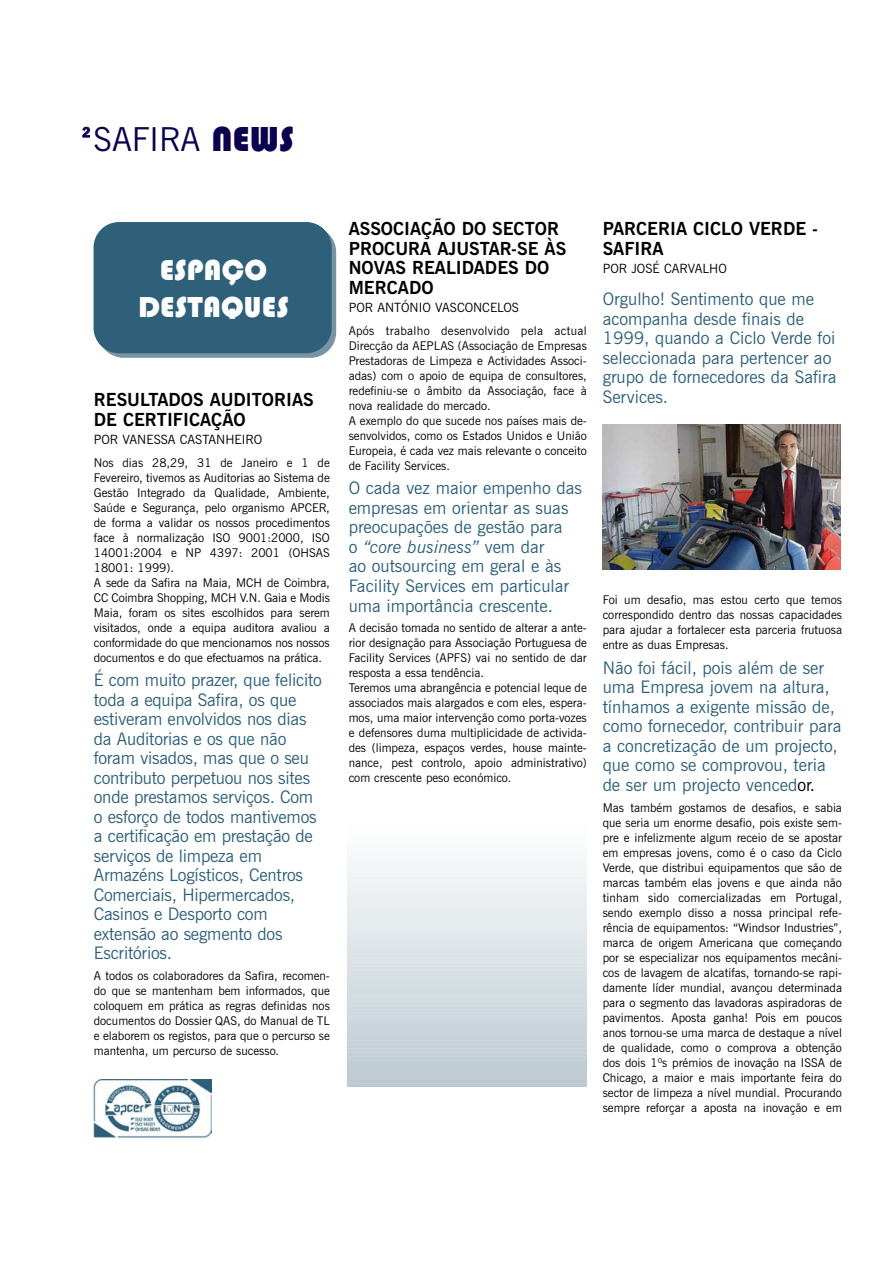
<style>
.page{position:relative;width:893px;height:1263px;background:#fff}
.page>*{position:absolute;margin:0;border:0;box-sizing:border-box;transform-origin:0 0}
.t1{font:33px "News Gothic BT";color:#0b034e}
.t2{font:30px/37.5px "Bauhaus 93";letter-spacing:.005em;color:#fff;text-align:center}
.t3{font:700 18px/19.5px "News Gothic BT";color:#000}
.t4{font:17.25px/19.5px "News Gothic BT";color:#2f607a}
.t5{font:700 13.5px "News Gothic BT";color:#0b034e}
.t6{font:12.75px "News Gothic BT";color:#000}
.t7{font:12px/15px "News Gothic BT";color:#000}
.s1{font-family:"Bauhaus 93";font-size:36px}
.s2{font-style:italic}
.s3{color:#000}
</style>
<div class="page">
<svg style="left:98px;top:226px;width:238px;height:132px;background:#7995a4"></svg>
<div style="left:94px;top:222px;width:238px;height:131px;background:#2f607a;border-radius:26px"></div>
<svg style="left:94px;top:1079px;width:118px;height:59px"></svg>
<img style="left:94px;top:1079px;width:117px;height:58px">
<img style="left:603px;top:425px;width:238px;height:144px">
<hr style="left:348px;top:1084px;width:239px;height:2px;background:#bcc9d1">
<hr style="left:348px;top:1080px;width:239px;height:4px;background:#bdcad2">
<hr style="left:348px;top:1076px;width:239px;height:4px;background:#becbd2">
<hr style="left:348px;top:1072px;width:239px;height:4px;background:#bfccd3">
<hr style="left:348px;top:1068px;width:239px;height:4px;background:#c0cdd4">
<hr style="left:348px;top:1064px;width:239px;height:4px;background:#c1cdd4">
<hr style="left:348px;top:1060px;width:239px;height:4px;background:#c2ced5">
<hr style="left:348px;top:1056px;width:239px;height:4px;background:#c3cfd6">
<hr style="left:348px;top:1052px;width:239px;height:4px;background:#c4d0d6">
<hr style="left:348px;top:1048px;width:239px;height:4px;background:#c5d1d7">
<hr style="left:348px;top:1045px;width:239px;height:3px;background:#c6d1d8">
<hr style="left:348px;top:1041px;width:239px;height:4px;background:#c7d2d8">
<hr style="left:348px;top:1037px;width:239px;height:4px;background:#c8d3d9">
<hr style="left:348px;top:1033px;width:239px;height:4px;background:#c8d4da">
<hr style="left:348px;top:1029px;width:239px;height:4px;background:#c9d4db">
<hr style="left:348px;top:1025px;width:239px;height:4px;background:#cad5db">
<hr style="left:348px;top:1021px;width:239px;height:4px;background:#cbd6dc">
<hr style="left:348px;top:1017px;width:239px;height:4px;background:#cdd7dd">
<hr style="left:348px;top:1013px;width:239px;height:4px;background:#ced8dd">
<hr style="left:348px;top:1009px;width:239px;height:4px;background:#cfd8de">
<hr style="left:348px;top:1005px;width:239px;height:4px;background:#d0d9df">
<hr style="left:348px;top:1002px;width:239px;height:3px;background:#d1dadf">
<hr style="left:348px;top:998px;width:239px;height:4px;background:#d1dbe0">
<hr style="left:348px;top:994px;width:239px;height:4px;background:#d2dce1">
<hr style="left:348px;top:990px;width:239px;height:4px;background:#d3dce1">
<hr style="left:348px;top:986px;width:239px;height:4px;background:#d4dde2">
<hr style="left:348px;top:982px;width:239px;height:4px;background:#d5dee3">
<hr style="left:348px;top:978px;width:239px;height:4px;background:#d6dfe3">
<hr style="left:348px;top:974px;width:239px;height:4px;background:#d7dfe4">
<hr style="left:348px;top:970px;width:239px;height:4px;background:#d8e0e5">
<hr style="left:348px;top:966px;width:239px;height:4px;background:#d9e1e5">
<hr style="left:348px;top:962px;width:239px;height:4px;background:#dae2e6">
<hr style="left:348px;top:959px;width:239px;height:3px;background:#dbe3e7">
<hr style="left:348px;top:955px;width:239px;height:4px;background:#dce3e7">
<hr style="left:348px;top:951px;width:239px;height:4px;background:#dde4e8">
<hr style="left:348px;top:947px;width:239px;height:4px;background:#dee5e9">
<hr style="left:348px;top:943px;width:239px;height:4px;background:#dfe6e9">
<hr style="left:348px;top:939px;width:239px;height:4px;background:#e0e7ea">
<hr style="left:348px;top:935px;width:239px;height:4px;background:#e1e7eb">
<hr style="left:348px;top:931px;width:239px;height:4px;background:#e2e8eb">
<hr style="left:348px;top:927px;width:239px;height:4px;background:#e3e9ec">
<hr style="left:348px;top:923px;width:239px;height:4px;background:#e4eaed">
<hr style="left:348px;top:919px;width:239px;height:4px;background:#e5ebed">
<hr style="left:348px;top:916px;width:239px;height:4px;background:#e6ebee">
<hr style="left:348px;top:912px;width:239px;height:4px;background:#e7ecef">
<hr style="left:348px;top:908px;width:239px;height:4px;background:#e8edef">
<hr style="left:348px;top:904px;width:239px;height:4px;background:#e9eef0">
<hr style="left:348px;top:900px;width:239px;height:4px;background:#eaeef1">
<hr style="left:348px;top:896px;width:239px;height:4px;background:#ebeff1">
<hr style="left:348px;top:892px;width:239px;height:4px;background:#ecf0f2">
<hr style="left:348px;top:888px;width:239px;height:4px;background:#edf1f3">
<hr style="left:348px;top:884px;width:239px;height:4px;background:#eef1f4">
<hr style="left:348px;top:880px;width:239px;height:4px;background:#eff3f4">
<hr style="left:348px;top:876px;width:239px;height:4px;background:#f0f3f5">
<hr style="left:348px;top:873px;width:239px;height:4px;background:#f1f4f6">
<hr style="left:348px;top:869px;width:239px;height:4px;background:#f2f5f6">
<hr style="left:348px;top:865px;width:239px;height:4px;background:#f3f6f7">
<hr style="left:348px;top:861px;width:239px;height:4px;background:#f4f6f8">
<hr style="left:348px;top:857px;width:239px;height:4px;background:#f5f7f8">
<hr style="left:348px;top:853px;width:239px;height:4px;background:#f6f8f9">
<hr style="left:348px;top:849px;width:239px;height:4px;background:#f7f9fa">
<hr style="left:348px;top:845px;width:239px;height:4px;background:#f8f9fa">
<hr style="left:348px;top:841px;width:239px;height:4px;background:#f9fafb">
<hr style="left:348px;top:837px;width:239px;height:4px;background:#fafbfc">
<hr style="left:348px;top:834px;width:239px;height:3px;background:#fbfcfc">
<h1 class="t1" style="left:94px;top:128px;width:202px">SAFIRA <span class="s1">NEWS</span></h1>
<p class="t5" style="left:82px;top:127px;width:10px">2</p>
<h2 class="t2" style="left:138px;top:251px;width:152px">ESPAÇO<br>DESTAQUES</h2>
<h3 class="t3" style="left:94px;top:391px;width:221px">RESULTADOS AUDITORIAS<br>DE CERTIFICAÇÃO</h3>
<p class="t6" style="left:94px;top:435px;width:170px">POR VANESSA CASTANHEIRO</p>
<p class="t7" style="left:94px;top:456px;width:238px">Nos dias 28,29, 31 de Janeiro e 1 de Fevereiro, tivemos as Auditorias ao Sistema de Gestão Integrado da Qualidade, Ambiente, Saúde e Segurança, pelo organismo APCER, de forma a validar os nossos procedimentos face à normalização ISO 9001:2000, ISO 14001:2004 e NP 4397: 2001 (OHSAS 18001: 1999).<br>A sede da Safira na Maia, MCH de Coimbra, CC Coimbra Shopping, MCH V.N. Gaia e Modis Maia, foram os sites escolhidos para serem visitados, onde a equipa auditora avaliou a conformidade do que mencionamos nos nossos documentos e do que efectuamos na prática.</p>
<p class="t4" style="left:94px;top:672px;width:230px">É com muito prazer, que felicito toda a equipa Safira, os que estiveram envolvidos nos dias da Auditorias e os que não foram visados, mas que o seu contributo perpetuou nos sites onde prestamos serviços. Com o esforço de todos mantivemos a certificação em prestação de serviços de limpeza em<br>Armazéns Logísticos, Centros<br>Comerciais, Hipermercados,<br>Casinos e Desporto com extensão ao segmento dos<br>Escritórios.</p>
<p class="t7" style="left:94px;top:970px;width:238px;text-align:justify">A todos os colaboradores da Safira, recomen&shy;do que se mantenham bem informados, que coloquem em prática as regras definidas nos documentos do Dossier QAS, do Manual de TL e elaborem os registos, para que o percurso se mantenha, um percurso de sucesso.</p>
<h3 class="t3" style="left:349px;top:220px;width:219px">ASSOCIAÇÃO DO SECTOR<br>PROCURA AJUSTAR-SE ÀS<br>NOVAS REALIDADES DO<br>MERCADO</h3>
<p class="t6" style="left:349px;top:303px;width:172px">POR ANTÓNIO VASCONCELOS</p>
<p class="t7" style="left:349px;top:324px;width:240px">Após trabalho desenvolvido pela actual Direcção da AEPLAS (Associação de Empresas Prestadoras de Limpeza e Actividades Associ&shy;adas) com o apoio de equipa de consultores, redefiniu-se o âmbito da Associação, face à nova realidade do mercado.<br>A exemplo do que sucede nos países mais de&shy;senvolvidos, como os Estados Unidos e União Europeia, é cada vez mais relevante o conceito de Facility Services.</p>
<h3 class="t4" style="left:349px;top:480px;width:235px">O cada vez maior empenho das empresas em orientar as suas preocupações de gestão para<br>o <span class="s2">“core business”</span> vem dar<br>ao outsourcing em geral e às<br>Facility Services em particular uma importância crescente.</h3>
<p class="t7" style="left:349px;top:622px;width:240px">A decisão tomada no sentido de alterar a ante&shy;rior designação para Associação Portuguesa de Facility Services (APFS) vai no sentido de dar resposta a essa tendência.<br>Teremos uma abrangência e potencial leque de associados mais alargados e com eles, espera&shy;mos, uma maior intervenção como porta-vozes e defensores duma multiplicidade de activida&shy;des (limpeza, espaços verdes, house mainte&shy;nance, pest controlo, apoio administrativo) com crescente peso económico.</p>
<h3 class="t3" style="left:603px;top:220px;width:217px">PARCERIA CICLO VERDE -<br>SAFIRA</h3>
<p class="t6" style="left:603px;top:264px;width:126px">POR JOSÉ CARVALHO</p>
<h3 class="t4" style="left:603px;top:291px;width:235px">Orgulho! Sentimento que me acompanha desde finais de<br>1999, quando a Ciclo Verde foi seleccionada para pertencer ao grupo de fornecedores da Safira<br>Services.</h3>
<p class="t7" style="left:603px;top:593px;width:241px;text-align:justify">Foi um desafio, mas estou certo que temos correspondido dentro das nossas capacidades para ajudar a fortalecer esta parceria frutuosa entre as duas Empresas.</p>
<h3 class="t4" style="left:603px;top:659px;width:240px">Não foi fácil, pois além de ser uma Empresa jovem na altura, tínhamos a exigente missão de, como fornecedor, contribuir para a concretização de um projecto, que como se comprovou, teria de ser um projecto venced<span class="s3">or.</span></h3>
<p class="t7" style="left:603px;top:801px;width:241px;text-align:justify">Mas também gostamos de desafios, e sabia que seria um enorme desafio, pois existe sem&shy;pre e infelizmente algum receio de se apostar em empresas jovens, como é o caso da Ciclo Verde, que distribui equipamentos que são de marcas também elas jovens e que ainda não tinham sido comercializadas em Portugal, sendo exemplo disso a nossa principal refe&shy;rência de equipamentos: “Windsor Industries”, marca de origem Americana que começando por se especializar nos equipamentos mecâni&shy;cos de lavagem de alcatifas, tornando-se rapi&shy;damente líder mundial, avançou determinada para o segmento das lavadoras aspiradoras de pavimentos. Aposta ganha! Pois em poucos anos tornou-se uma marca de destaque a nível de qualidade, como o comprova a obtenção dos dois 1ºs prémios de inovação na ISSA de Chicago, a maior e mais importante feira do sector de limpeza a nível mundial. Procurando sempre reforçar a aposta na inovação e em</p>
</div>
